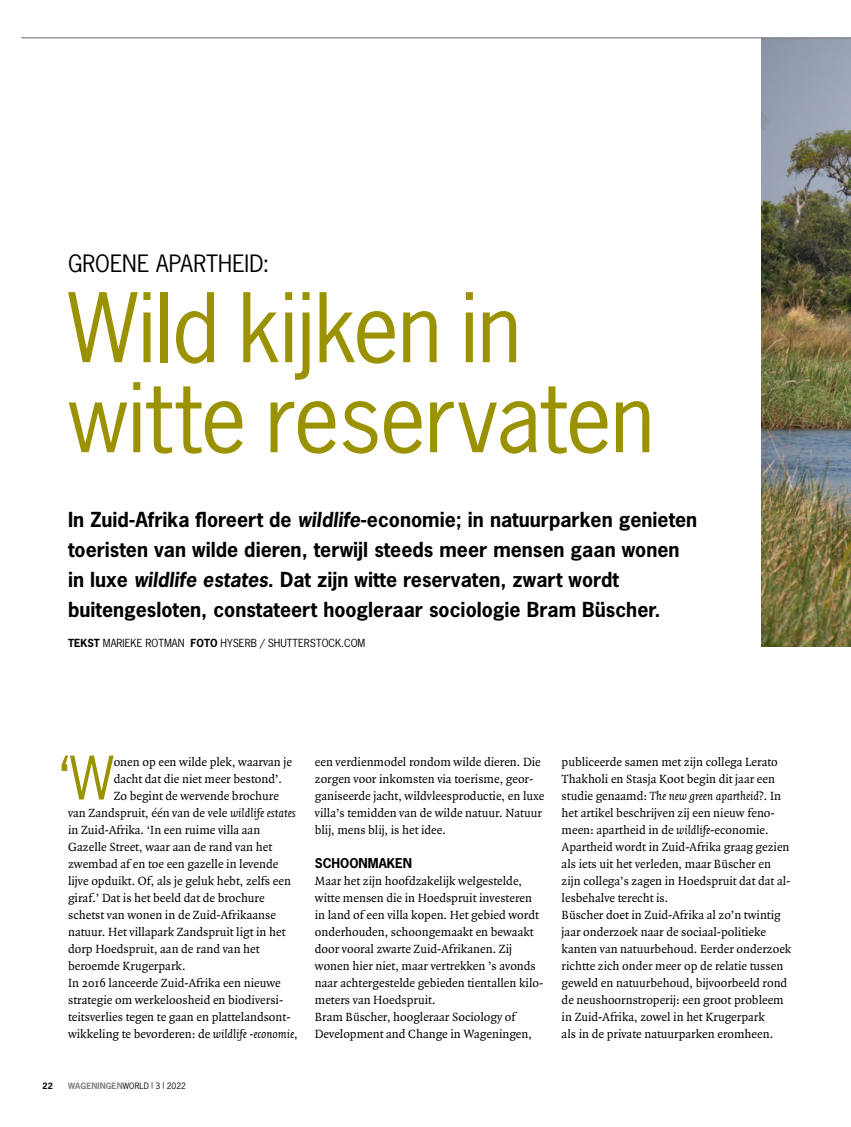
<style>
.page{position:relative;width:851px;height:1127px;background:#fff}
.page>*{position:absolute;margin:0;border:0;box-sizing:border-box;transform-origin:0 0}
.Kop_1_medium_corps_v{font:90px/90px "News Gothic Std";letter-spacing:-.015em;color:#9a9200}
.Body___Initiaal_Medi{font:56.4px "News Gothic Std";color:#9a9200}
.Chapeau_normaal_P{font:22.5px "News Gothic Std";letter-spacing:.005em;color:#000}
.Intro_P{font:700 19.5px/30px "News Gothic Std";color:#000}
.Body_P{font:12.75px/17px "Quadraat OT";color:#000}
.Body___Initiaal_Medi-2{font:12.75px "Quadraat OT";color:#000}
.Tussenkop_H2{font:700 12.75px "News Gothic Std";color:#000}
.Credit_na_intro_P{font:10.5px "News Gothic Std";color:#000}
.t1{font:700 8.25px "News Gothic Std";letter-spacing:.01em;color:#818181}
.t2{font:700 8.25px "News Gothic Std";color:#000}
.s1{font-style:italic}
.s2{font-weight:700}
.s3{font-weight:400;color:#000}
</style>
<div class="page">
<img style="left:761px;top:39px;width:89px;height:607px">
<svg style="left:21px;top:37px;width:829px;height:2px;background:#aeaeaf"></svg>
<p class="Chapeau_normaal_P" style="left:68px;top:249px;width:203px">GROENE APARTHEID:</p>
<h1 class="Kop_1_medium_corps_v" style="left:68px;top:282px;width:588px">Wild kijken in witte reservaten</h1>
<p class="Intro_P" style="left:68px;top:505px;width:630px">In Zuid-Afrika floreert de <span class="s1">wildlife</span>-economie; in natuurparken genieten toeristen van wilde dieren, terwijl steeds meer mensen gaan wonen in luxe <span class="s1">wildlife estates</span>. Dat zijn witte reservaten, zwart wordt buitengesloten, constateert hoogleraar sociologie Bram Büscher.</p>
<p class="Credit_na_intro_P" style="left:68px;top:637px;width:299px"><span class="s2">TEKST</span> MARIEKE ROTMAN <span class="s2">FOTO</span> HYSERB / SHUTTERSTOCK.COM</p>
<p class="Body___Initiaal_Medi" style="left:59px;top:742px;width:56px">‘W</p>
<p class="Body___Initiaal_Medi-2" style="left:114px;top:754px;width:180px">onen op een wilde plek, waarvan je</p>
<p class="Body___Initiaal_Medi-2" style="left:114px;top:771px;width:170px">dacht dat die niet meer bestond’.</p>
<p class="Body___Initiaal_Medi-2" style="left:114px;top:788px;width:167px">Zo begint de wervende brochure</p>
<p class="Body___Initiaal_Medi-2" style="left:68px;top:805px;width:229px">van Zandspruit, één van de vele <span class="s1">wildlife estates</span></p>
<p class="Body___Initiaal_Medi-2" style="left:68px;top:822px;width:194px">in Zuid-Afrika. ‘In een ruime villa aan</p>
<p class="Body___Initiaal_Medi-2" style="left:68px;top:839px;width:205px">Gazelle Street, waar aan de rand van het</p>
<p class="Body___Initiaal_Medi-2" style="left:68px;top:856px;width:212px">zwembad af en toe een gazelle in levende</p>
<p class="Body___Initiaal_Medi-2" style="left:68px;top:873px;width:224px">lijve opduikt. Of, als je geluk hebt, zelfs een</p>
<p class="Body___Initiaal_Medi-2" style="left:68px;top:890px;width:198px">giraf.’ Dat is het beeld dat de brochure</p>
<p class="Body___Initiaal_Medi-2" style="left:68px;top:907px;width:209px">schetst van wonen in de Zuid-Afrikaanse</p>
<p class="Body___Initiaal_Medi-2" style="left:68px;top:924px;width:219px">natuur. Het villapark Zandspruit ligt in het</p>
<p class="Body___Initiaal_Medi-2" style="left:68px;top:941px;width:193px">dorp Hoedspruit, aan de rand van het</p>
<p class="Body___Initiaal_Medi-2" style="left:68px;top:958px;width:119px">beroemde Krugerpark.</p>
<p class="Body_P" style="left:68px;top:974px;width:231px">In 2016 lanceerde Zuid-Afrika een nieuwe strategie om werkeloosheid en biodiversi&shy;teitsverlies tegen te gaan en plattelandsont&shy;wikkeling te bevorderen: de <span class="s1">wildlife -economie</span>,</p>
<p class="t2" style="left:43px;top:1080px;width:12px">22</p>
<p class="t1" style="left:68px;top:1080px;width:119px">WAGENINGEN<span class="s3">WORLD</span> <sup>|</sup> <span class="s3">3</span> <sup>|</sup> <span class="s3">2022</span></p>
<p class="Body_P" style="left:315px;top:753px;width:231px">een verdienmodel rondom wilde dieren. Die zorgen voor inkomsten via toerisme, geor&shy;ganiseerde jacht, wildvleesproductie, en luxe villa’s temidden van de wilde natuur. Natuur blij, mens blij, is het idee.</p>
<h2 class="Tussenkop_H2" style="left:315px;top:854px;width:99px">SCHOONMAKEN</h2>
<p class="Body_P" style="left:315px;top:872px;width:230px">Maar het zijn hoofdzakelijk welgestelde, witte mensen die in Hoedspruit investeren in land of een villa kopen. Het gebied wordt onderhouden, schoongemaakt en bewaakt door vooral zwarte Zuid-Afrikanen. Zij wonen hier niet, maar vertrekken ’s avonds naar achtergestelde gebieden tientallen kilo&shy;meters van Hoedspruit.</p>
<p class="Body_P" style="left:315px;top:1008px;width:219px">Bram Büscher, hoogleraar Sociology of<br>Development and Change in Wageningen,</p>
<p class="Body_P" style="left:561px;top:753px;width:230px">publiceerde samen met zijn collega Lerato Thakholi en Stasja Koot begin dit jaar een studie genaamd: <span class="s1">The new green apartheid</span>?. In het artikel beschrijven zij een nieuw feno&shy;meen: apartheid in de <span class="s1">wildlife</span>-economie.<br>Apartheid wordt in Zuid-Afrika graag gezien als iets uit het verleden, maar Büscher en zijn collega’s zagen in Hoedspruit dat dat al&shy;lesbehalve terecht is.</p>
<p class="Body_P" style="left:561px;top:906px;width:231px">Büscher doet in Zuid-Afrika al zo’n twintig jaar onderzoek naar de sociaal-politieke kanten van natuurbehoud. Eerder onderzoek richtte zich onder meer op de relatie tussen geweld en natuurbehoud, bijvoorbeeld rond de neushoornstroperij: een groot probleem in Zuid-Afrika, zowel in het Krugerpark<br>als in de private natuurparken eromheen.</p>
</div>
